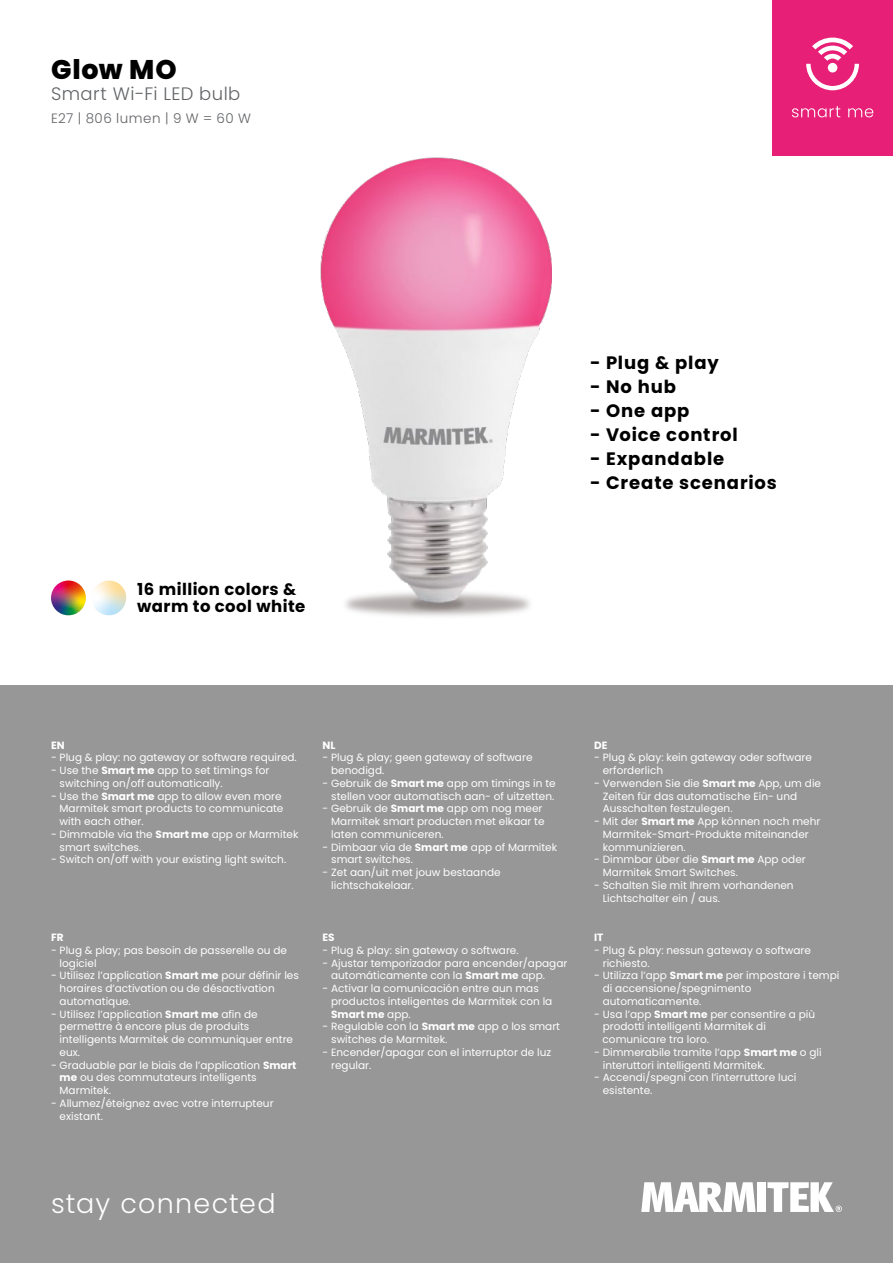
<style>
.page{position:relative;width:893px;height:1263px;background:#fff}
.page>*{position:absolute;margin:0;border:0;box-sizing:border-box;transform-origin:0 0}
.t1{font:300 27px "Poppins";letter-spacing:.045em;color:#fff}
.t2{font:800 27px "Poppins";letter-spacing:.03em;color:#000}
.t3{font:700 18px "Poppins";letter-spacing:.05em;color:#000}
.t4{font:300 18px "Poppins";letter-spacing:.025em;color:#616366}
.t5{font:700 16.5px/16.5px "Poppins";letter-spacing:.025em;color:#000}
.t6{font:300 13.5px "Poppins";letter-spacing:.035em;color:#616366}
.t7{font:10.5px/12.8px "Poppins";color:#fff}
.t8{font:700 10.5px "Poppins";color:#fff}
.s1{font-weight:700}
</style>
<div class="page">
<div style="left:0;top:686px;width:893px;height:577px;background:#979797"></div>
<svg style="left:641px;top:1182px;width:115px;height:30px"></svg>
<div style="left:757px;top:1182px;width:9px;height:30px;background:#fff"></div>
<svg style="left:767px;top:1182px;width:75px;height:30px"></svg>
<div style="left:772px;top:0;width:121px;height:156px;background:#e81f76"></div>
<svg style="left:792px;top:106px;width:48px;height:11px"></svg>
<svg style="left:848px;top:108px;width:25px;height:9px"></svg>
<svg style="left:806px;top:38px;width:53px;height:52px"></svg>
<div style="left:828px;top:63px;width:9px;height:9px;background:#fff;border-radius:50%"></div>
<svg style="left:51px;top:580px;width:35px;height:35px"></svg>
<svg style="left:94px;top:580px;width:32px;height:35px"></svg>
<img style="left:231px;top:157px;width:407px;height:529px">
<h1 class="t2" style="left:51px;top:54px;width:127px">Glow MO</h1>
<h2 class="t4" style="left:51px;top:84px;width:191px">Smart Wi-Fi LED bulb</h2>
<p class="t6" style="left:51px;top:110px;width:202px">E27 | 806 lumen | 9 W = 60 W</p>
<h3 class="t5" style="left:137px;top:581px;width:169px">16 million colors &amp; warm to cool white</h3>
<h2 class="t3" style="left:590px;top:352px;width:130px">- Plug &amp; play</h2>
<h2 class="t3" style="left:590px;top:376px;width:87px">- No hub</h2>
<h2 class="t3" style="left:590px;top:400px;width:101px">- One app</h2>
<h2 class="t3" style="left:590px;top:424px;width:149px">- Voice control</h2>
<h2 class="t3" style="left:590px;top:448px;width:136px">- Expandable</h2>
<h2 class="t3" style="left:590px;top:472px;width:188px">- Create scenarios</h2>
<p class="t8" style="left:51px;top:739px;width:15px">EN</p>
<p class="t7" style="left:51px;top:751px;width:247px">- Plug &amp; play: no gateway or software required.</p>
<p class="t7" style="left:60px;top:764px;width:211px;text-indent:-9px">- Use the <span class="s1">Smart me</span> app to set timings for switching on/off automatically.</p>
<p class="t7" style="left:60px;top:790px;width:225px;text-indent:-9px">- Use the <span class="s1">Smart me</span> app to allow even more<br>Marmitek smart products to communicate with each other.</p>
<p class="t7" style="left:60px;top:828px;width:240px;text-indent:-9px">- Dimmable via the <span class="s1">Smart me</span> app or Marmitek smart switches.</p>
<p class="t7" style="left:51px;top:853px;width:237px">- Switch on/off with your existing light switch.</p>
<p class="t8" style="left:51px;top:931px;width:14px">FR</p>
<p class="t7" style="left:60px;top:944px;width:229px;text-indent:-9px">- Plug &amp; play; pas besoin de passerelle ou de logiciel</p>
<p class="t7" style="left:60px;top:969px;width:241px;text-indent:-9px">- Utilisez l’application <span class="s1">Smart me</span> pour définir les horaires d’activation ou de désactivation automatique.</p>
<p class="t7" style="left:60px;top:1007px;width:235px;text-indent:-9px">- Utilisez l’application <span class="s1">Smart me</span> afin de permettre à encore plus de produits intelligents Marmitek de communiquer entre eux.</p>
<p class="t7" style="left:60px;top:1058px;width:238px;text-indent:-9px">- Graduable par le biais de l’application <span class="s1">Smart me</span> ou des commutateurs intelligents<br>Marmitek.</p>
<p class="t7" style="left:60px;top:1097px;width:215px;text-indent:-9px">- Allumez/éteignez avec votre interrupteur existant.</p>
<p class="t8" style="left:323px;top:739px;width:14px">NL</p>
<p class="t7" style="left:331px;top:751px;width:203px;text-indent:-9px">- Plug &amp; play; geen gateway of software benodigd.</p>
<p class="t7" style="left:323px;top:777px;width:235px;text-align:right">- Gebruik de <span class="s1">Smart me</span> app om timings in te stellen voor automatisch aan- of uitzetten.</p>
<p class="t7" style="left:331px;top:802px;width:215px;text-indent:-9px">- Gebruik de <span class="s1">Smart me</span> app om nog meer<br>Marmitek smart producten met elkaar te laten communiceren.</p>
<p class="t7" style="left:331px;top:841px;width:227px;text-indent:-9px">- Dimbaar via de <span class="s1">Smart me</span> app of Marmitek smart switches.</p>
<p class="t7" style="left:331px;top:866px;width:171px;text-indent:-9px">- Zet aan/uit met jouw bestaande lichtschakelaar.</p>
<p class="t8" style="left:323px;top:931px;width:14px">ES</p>
<p class="t7" style="left:323px;top:944px;width:198px">- Plug &amp; play: sin gateway o software.</p>
<p class="t7" style="left:331px;top:956px;width:238px;text-indent:-8px">- Ajustar temporizador para encender/apagar automáticamente con la <span class="s1">Smart me</span> app.</p>
<p class="t7" style="left:331px;top:982px;width:223px;text-indent:-9px">- Activar la comunicación entre aun mas productos inteligentes de Marmitek con la<br><span class="s1">Smart me</span> app.</p>
<p class="t7" style="left:331px;top:1020px;width:230px;text-indent:-9px">- Regulable con la <span class="s1">Smart me</span> app o los smart switches de Marmitek.</p>
<p class="t7" style="left:331px;top:1046px;width:221px;text-indent:-9px">- Encender/apagar con el interruptor de luz regular.</p>
<p class="t8" style="left:594px;top:739px;width:15px">DE</p>
<p class="t7" style="left:603px;top:751px;width:211px;text-indent:-9px">- Plug &amp; play: kein gateway oder software erforderlich</p>
<p class="t7" style="left:603px;top:777px;width:220px;text-indent:-9px">- Verwenden Sie die <span class="s1">Smart me</span> App, um die<br>Zeiten für das automatische Ein- und<br>Ausschalten festzulegen.</p>
<p class="t7" style="left:603px;top:815px;width:219px;text-indent:-9px">- Mit der <span class="s1">Smart me</span> App können noch mehr<br>Marmitek-Smart-Produkte miteinander kommunizieren.</p>
<p class="t7" style="left:603px;top:853px;width:204px;text-indent:-9px">- Dimmbar über die <span class="s1">Smart me</span> App oder<br>Marmitek Smart Switches.</p>
<p class="t7" style="left:603px;top:879px;width:192px;text-indent:-9px">- Schalten Sie mit Ihrem vorhandenen<br>Lichtschalter ein / aus.</p>
<p class="t8" style="left:594px;top:931px;width:11px">IT</p>
<p class="t7" style="left:603px;top:944px;width:210px;text-indent:-9px">- Plug &amp; play: nessun gateway o software richiesto.</p>
<p class="t7" style="left:603px;top:969px;width:238px;text-indent:-9px">- Utilizza l’app <span class="s1">Smart me</span> per impostare i tempi di accensione/spegnimento automaticamente.</p>
<p class="t7" style="left:603px;top:1007px;width:214px;text-indent:-8px">- Usa l’app <span class="s1">Smart me</span> per consentire a più prodotti intelligenti Marmitek di comunicare tra loro.</p>
<p class="t7" style="left:603px;top:1046px;width:220px;text-indent:-9px">- Dimmerabile tramite l’app <span class="s1">Smart me</span> o gli interuttori intelligenti Marmitek.</p>
<p class="t7" style="left:603px;top:1071px;width:195px;text-indent:-9px">- Accendi/spegni con l’interruttore luci esistente.</p>
<h1 class="t1" style="left:51px;top:1187px;width:226px">stay connected</h1>
</div>
